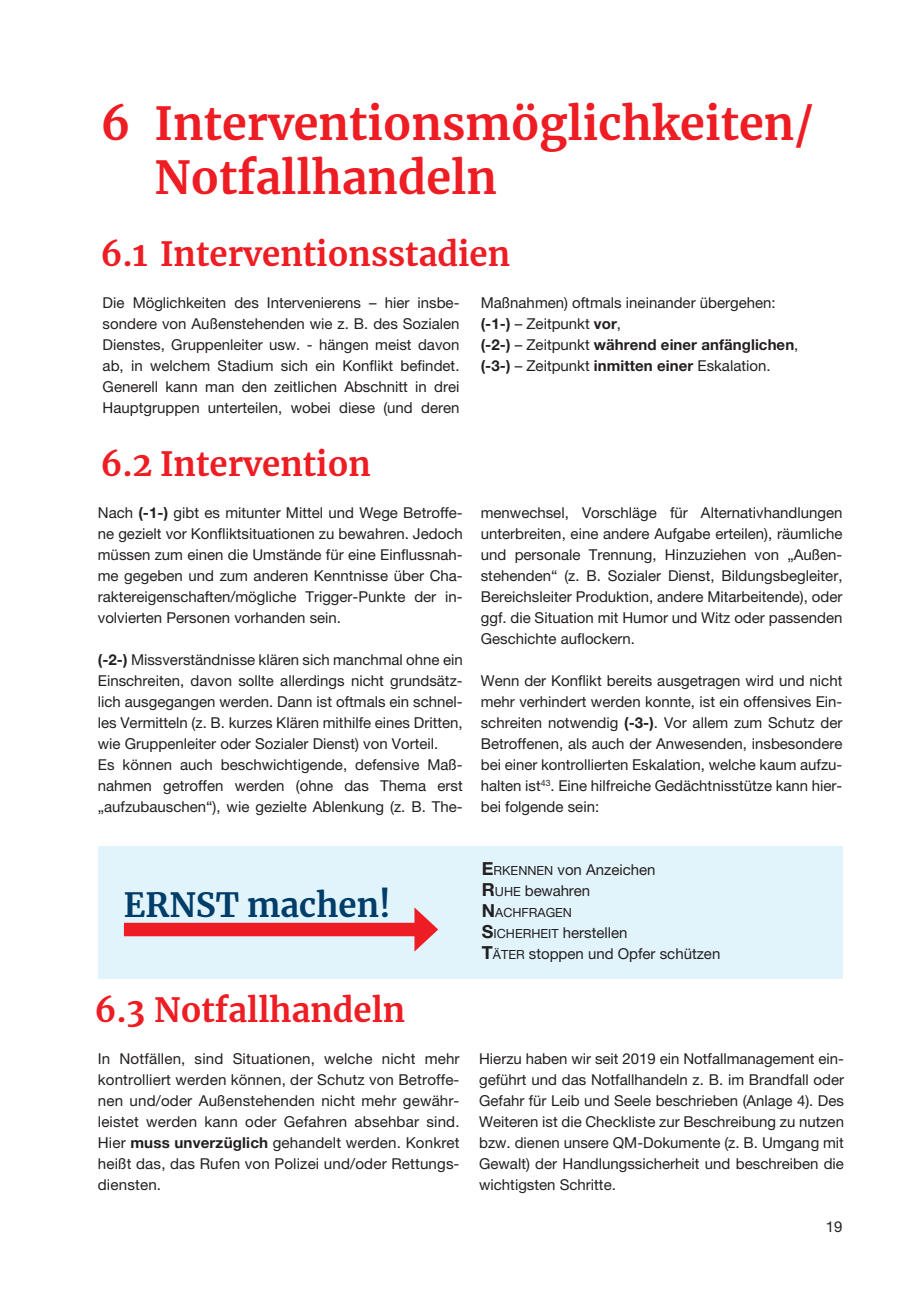
<style>
.page{position:relative;width:919px;height:1289px;background:#fff}
.page>*{position:absolute;margin:0;border:0;box-sizing:border-box;transform-origin:0 0}
.t1{font:700 45px/54px "Merriweather";color:#ee1d23}
.t2{font:700 33px "Merriweather";color:#ee1d23}
.t3{font:700 33px "Merriweather";color:#003d68}
.t4{font:15px/21px "Helvetica Neue";color:#231f20;text-align:justify}
.t5{font:12.6px "Helvetica Neue";color:#231f20}
.s1{font-weight:700}
.s2{font-weight:700;font-size:18px}
.s3{font-size:12.6px}
</style>
<div class="page">
<div style="left:98px;top:846px;width:744px;height:132px;background:#e1f4fc"></div>
<div style="left:124px;top:922px;width:300px;height:14px;background:#ee1d23"></div>
<svg style="left:414px;top:907px;width:24px;height:44px"></svg>
<h1 class="t1" style="left:154px;top:95px;width:660px;text-indent:-54px">6 Interventionsmöglichkeiten/<br>Notfallhandeln</h1>
<h2 class="t2" style="left:100px;top:231px;width:411px">6.1 Interventionsstadien</h2>
<p class="t4" style="left:103px;top:292px;width:358px">Die Möglichkeiten des Intervenierens – hier insbe&shy;sondere von Außenstehenden wie z. B. des Sozialen Dienstes, Gruppenleiter usw. - hängen meist davon ab, in welchem Stadium sich ein Konflikt befindet.<br>Generell kann man den zeitlichen Abschnitt in drei Hauptgruppen unterteilen, wobei diese (und deren</p>
<h2 class="t2" style="left:100px;top:441px;width:272px">6.2 Intervention</h2>
<p class="t4" style="left:98px;top:502px;width:366px">Nach <span class="s1">(-1-)</span> gibt es mitunter Mittel und Wege Betroffe&shy;ne gezielt vor Konfliktsituationen zu bewahren. Jedoch müssen zum einen die Umstände für eine Einflussnah&shy;me gegeben und zum anderen Kenntnisse über Cha&shy;raktereigenschaften/mögliche Trigger-Punkte der in&shy;volvierten Personen vorhanden sein.</p>
<p class="t4" style="left:98px;top:649px;width:366px;text-align:left"><span class="s1">(-2-)</span> Missverständnisse klären sich manchmal ohne ein Einschreiten, davon sollte allerdings nicht grundsätz&shy;lich ausgegangen werden. Dann ist oftmals ein schnel&shy;les Vermitteln (z. B. kurzes Klären mithilfe eines Dritten, wie Gruppenleiter oder Sozialer Dienst) von Vorteil.<br>Es können auch beschwichtigende, defensive Maß&shy;nahmen getroffen werden (ohne das Thema erst „aufzubauschen“), wie gezielte Ablenkung (z. B. The-</p>
<p class="t4" style="left:480px;top:292px;width:319px;text-align:left">Maßnahmen) oftmals ineinander übergehen: <span class="s1">(-1-)</span> – Zeitpunkt <span class="s1">vor</span>,<br><span class="s1">(-2-)</span> – Zeitpunkt <span class="s1">während einer anfänglichen</span>, <span class="s1">(-3-)</span> – Zeitpunkt <span class="s1">inmitten einer</span> Eskalation.</p>
<p class="t4" style="left:480px;top:502px;width:363px">menwechsel, Vorschläge für Alternativhandlungen unterbreiten, eine andere Aufgabe erteilen), räumliche und personale Trennung, Hinzuziehen von „Außen&shy;stehenden“ (z. B. Sozialer Dienst, Bildungsbegleiter, Bereichsleiter Produktion, andere Mitarbeitende), oder ggf. die Situation mit Humor und Witz oder passenden Geschichte auflockern.</p>
<p class="t4" style="left:480px;top:670px;width:363px">Wenn der Konflikt bereits ausgetragen wird und nicht mehr verhindert werden konnte, ist ein offensives Ein&shy;schreiten notwendig <span class="s1">(-3-)</span>. Vor allem zum Schutz der Betroffenen, als auch der Anwesenden, insbesondere bei einer kontrollierten Eskalation, welche kaum aufzu&shy;halten ist<sup>43</sup>. Eine hilfreiche Gedächtnisstütze kann hier&shy;bei folgende sein:</p>
<h2 class="t3" style="left:124px;top:882px;width:268px">ERNST machen!</h2>
<h2 class="t2" style="left:95px;top:987px;width:312px">6.3 Notfallhandeln</h2>
<p class="t4" style="left:482px;top:859px;width:175px"><span class="s2">E</span><span class="s3">RKENNEN</span> von Anzeichen<br><span class="s2">R</span><span class="s3">UHE</span> bewahren</p>
<p class="t5" style="left:482px;top:905px;width:92px"><span class="s2">N</span>ACHFRAGEN</p>
<p class="t4" style="left:482px;top:922px;width:240px"><span class="s2">S</span><span class="s3">ICHERHEIT</span> herstellen<br><span class="s2">T</span><span class="s3">ÄTER</span> stoppen und Opfer schützen</p>
<p class="t4" style="left:98px;top:1048px;width:363px">In Notfällen, sind Situationen, welche nicht mehr kontrolliert werden können, der Schutz von Betroffe&shy;nen und/oder Außenstehenden nicht mehr gewähr&shy;leistet werden kann oder Gefahren absehbar sind.<br>Hier <span class="s1">muss unverzüglich</span> gehandelt werden. Konkret heißt das, das Rufen von Polizei und/oder Rettungs&shy;diensten.</p>
<p class="t4" style="left:479px;top:1048px;width:366px">Hierzu haben wir seit 2019 ein Notfallmanagement ein&shy;geführt und das Notfallhandeln z. B. im Brandfall oder Gefahr für Leib und Seele beschrieben (Anlage 4). Des Weiteren ist die Checkliste zur Beschreibung zu nutzen bzw. dienen unsere QM-Dokumente (z. B. Umgang mit Gewalt) der Handlungssicherheit und beschreiben die wichtigsten Schritte.</p>
<p class="t4" style="left:825px;top:1216px;width:18px">19</p>
</div>
